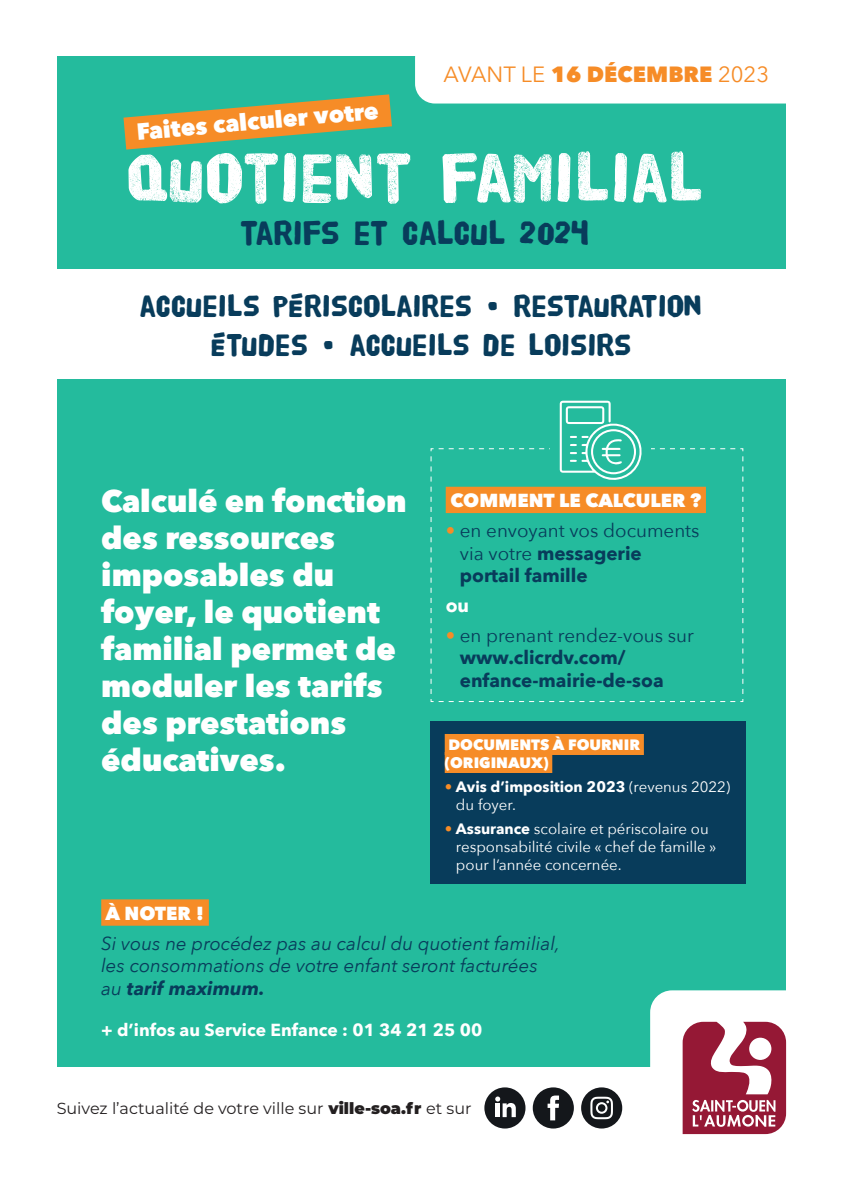
<style>
.page{position:relative;width:842px;height:1191px;background:#fff}
.page>*{position:absolute;margin:0;border:0;box-sizing:border-box;transform-origin:0 0}
.t1{font:72px "HVD Poster";color:#fff}
.t2{font:35px "HVD Poster Clean";color:#083c5b}
.t3{font:32px/38.4px "HVD Poster Clean";color:#083c5b;text-align:center}
.t4{font:800 30.8px/37px "Avenir Next";color:#fff}
.t5{font:800 23.4px "Avenir Next";color:#fff}
.t6{font:22px "Avenir Next";color:#f68c27}
.t7{font:italic 18.8px/22.6px "Avenir Next";color:#083c5b}
.t8{font:700 18.8px/22.6px "Avenir Next";color:#083c5b}
.t9{font:18.8px/22.6px "Avenir Next";color:#083c5b}
.t10{font:800 18.8px "Avenir Next";color:#fff}
.t11{font:700 18.8px "Avenir Next";color:#fff}
.t12{font:700 17.4px "Avenir Next";color:#fff}
.t13{font:16px "Montserrat";color:#231f20}
.t14{font:15px/18px "Avenir Next";color:#fff}
.t15{font:800 15px/18px "Avenir Next";color:#fff}
.s1{font-weight:800}
.s2{color:#f68c27}
.s3{font-weight:700}
.s4{font-weight:400;color:#f68c27}
.s5{font-weight:400}
.s6{font-weight:900}
</style>
<div class="page">
<div style="left:57px;top:57px;width:728px;height:1010px;background:#24bb9d"></div>
<div style="left:101px;top:899px;width:108px;height:26px;background:#f68c27"></div>
<svg style="left:123px;top:94px;width:269px;height:56px"></svg>
<div style="left:415px;top:38px;width:426px;height:65px;background:#fff;border-radius:20px"></div>
<div style="left:431px;top:721px;width:315px;height:163px;background:#083c5b"></div>
<div style="left:445px;top:734px;width:199px;height:21px;background:#f68c27"></div>
<div style="left:445px;top:752px;width:107px;height:21px;background:#f68c27"></div>
<div style="left:57px;top:269px;width:728px;height:110px;background:#fff"></div>
<svg style="left:431px;top:401px;width:312px;height:301px"></svg>
<div style="left:484px;top:1087px;width:41px;height:41px;background:#14171b;border-radius:21px"></div>
<svg style="left:495px;top:1096px;width:21px;height:21px"></svg>
<div style="left:533px;top:1087px;width:41px;height:41px;background:#14171b;border-radius:21px"></div>
<svg style="left:548px;top:1095px;width:11px;height:25px"></svg>
<div style="left:581px;top:1087px;width:41px;height:41px;background:#14171b;border-radius:21px"></div>
<svg style="left:590px;top:1096px;width:23px;height:23px"></svg>
<div style="left:650px;top:990px;width:166px;height:145px;background:#fff;border-radius:22px"></div>
<svg style="left:682px;top:1021px;width:104px;height:113px"></svg>
<h3 class="t5" style="left:135px;top:117px;width:244px;rotate:-5deg">Faites calculer votre</h3>
<h3 class="t6" style="left:443px;top:56px;width:327px">AVANT LE <span class="s1">16 DÉCEMBRE</span> 2023</h3>
<h1 class="t1" style="left:127px;top:145px;width:579px">QUOTIENT FAMILIAL</h1>
<h2 class="t2" style="left:241px;top:217px;width:350px">TARIFS ET CALCUL 2024</h2>
<h3 class="t3" style="left:140px;top:287px;width:564px">ACCUEILS PÉRISCOLAIRES • RESTAURATION<br>ÉTUDES • ACCUEILS DE LOISIRS</h3>
<h3 class="t4" style="left:101px;top:482px;width:307px">Calculé en fonction des ressources imposables du foyer, le quotient familial permet de moduler les tarifs des prestations éducatives.</h3>
<p class="t10" style="left:450px;top:489px;width:252px">COMMENT LE CALCULER ?</p>
<p class="t9" style="left:460px;top:518px;width:241px;text-indent:-14px"><span class="s2">•</span> en envoyant vos documents via votre <span class="s3">messagerie portail famille</span></p>
<p class="t11" style="left:446px;top:589px;width:25px">ou</p>
<p class="t8" style="left:460px;top:623px;width:236px;text-indent:-14px"><span class="s4">•</span> <span class="s5">en prenant rendez-vous sur </span>www.clicrdv.com/ enfance-mairie-de-soa</p>
<p class="t15" style="left:445px;top:736px;width:197px">DOCUMENTS À FOURNIR (ORIGINAUX)</p>
<p class="t14" style="left:456px;top:777px;width:276px;text-indent:-11px"><span class="s2">•</span> <span class="s3">Avis d’imposition 2023</span> (revenus 2022) du foyer.</p>
<p class="t14" style="left:456px;top:819px;width:262px;text-indent:-11px"><span class="s2">•</span> <span class="s3">Assurance</span> scolaire et périscolaire ou responsabilité civile « chef de famille » pour l’année concernée.</p>
<p class="t10" style="left:106px;top:901px;width:100px">À NOTER !</p>
<p class="t7" style="left:101px;top:931px;width:460px">Si vous ne procédez pas au calcul du quotient familial, les consommations de votre enfant seront facturées au <span class="s3">tarif maximum.</span></p>
<p class="t12" style="left:101px;top:1015px;width:383px">+ d’infos au Service Enfance : 01 34 21 25 00</p>
<p class="t13" style="left:57px;top:1097px;width:416px">Suivez l’actualité de votre ville sur <span class="s6">ville-soa.fr</span> et sur</p>
</div>
